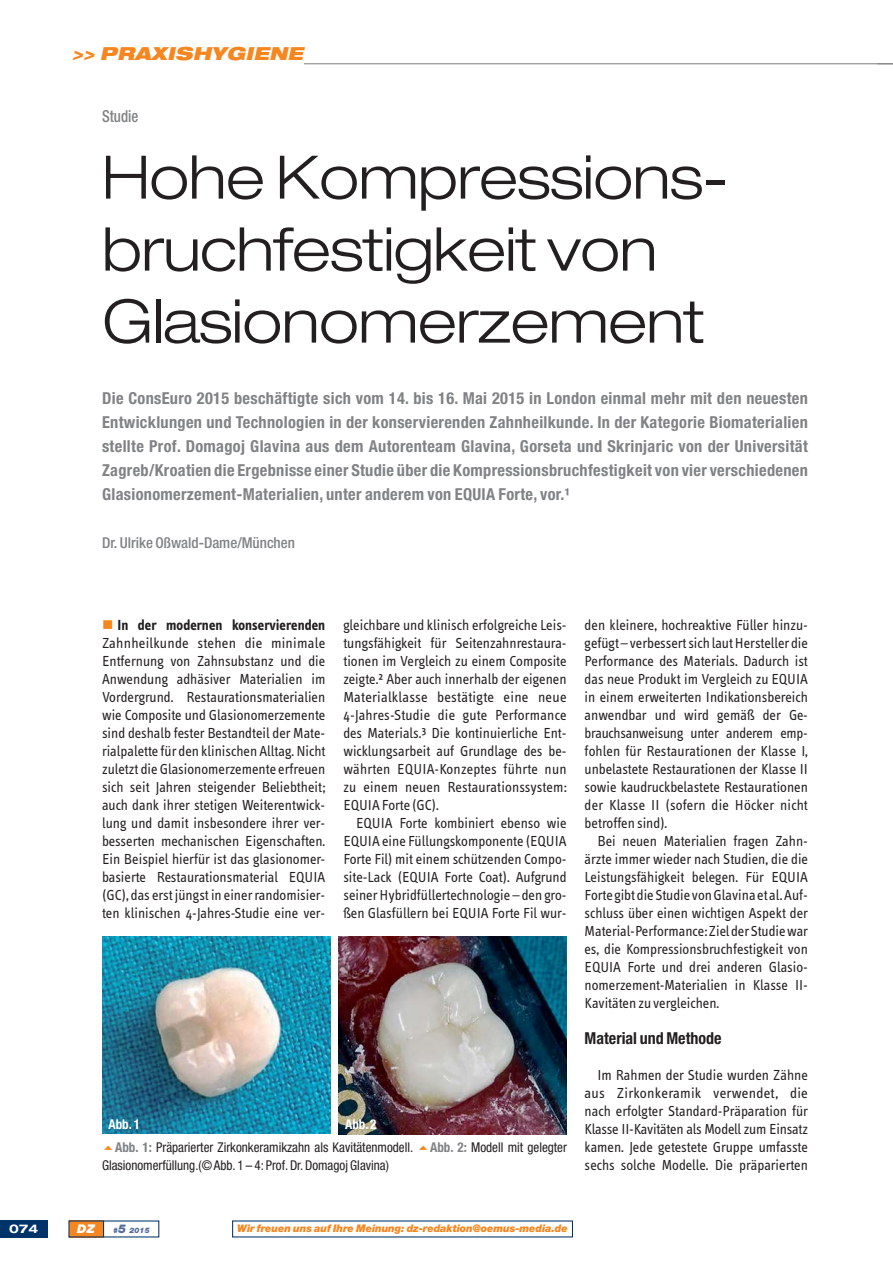
<style>
.page{position:relative;width:893px;height:1263px;background:#fff}
.page>*{position:absolute;margin:0;border:0;box-sizing:border-box;transform-origin:0 0}
.t1{font:300 expanded 60px/72px "Helvetica Neue";letter-spacing:-.01em;color:#231f20}
.t2{font:italic 900 expanded 18px "Helvetica Neue";color:#f6861f}
.t3{font:700 condensed 16.5px/24px "Helvetica Neue";letter-spacing:.02em;color:#808285;text-align:justify}
.t4{font:700 condensed 16.5px "Helvetica Neue";color:#231f20}
.t5{font:500 condensed 16.5px "Helvetica Neue";color:#808285;scale:.9 1}
.t6{font:15px/18px "Info Text";color:#231f20;text-align:justify}
.t7{font:500 condensed 15px "Helvetica Neue";color:#808285}
.t8{font:condensed 13.5px "Helvetica Neue";color:#231f20}
.t9{font:700 condensed 13.5px "Helvetica Neue";color:#fff}
.t10{font:700 expanded 12px "Helvetica Neue";color:#fff}
.t11{font:italic 900 12px "Helvetica Neue";color:#fff}
.t12{font:italic 900 10.5px "Helvetica Neue";letter-spacing:-.01em;color:#f6861f}
.t13{font:italic 900 7.5px "Helvetica Neue";color:#516b98}
.s1{color:#f6861f}
.s2{font-weight:700}
.s3{font-weight:700;color:#808285}
.s4{font-size:12px}
</style>
<div class="page">
<div style="left:0;top:1220px;width:48px;height:17px;background:#003369"></div>
<hr style="left:304px;top:63px;width:589px;height:1px;background:#808285">
<div style="left:69px;top:1220px;width:35px;height:17px;background:#f6861f"></div>
<svg style="left:103px;top:1221px;width:1px;height:16px"></svg>
<img style="left:102px;top:936px;width:228px;height:198px">
<img style="left:339px;top:936px;width:228px;height:198px">
<p class="t10" style="left:9px;top:1224px;width:31px">074</p>
<p class="t2" style="left:72px;top:45px;width:236px">&gt;&gt; PRAXISHYGIENE</p>
<p class="t5" style="left:102px;top:111px;width:42px">Studie</p>
<h1 class="t1" style="left:102px;top:148px;width:629px">Hohe Kompressions&shy;bruchfestigkeit von<br>Glasionomerzement</h1>
<p class="t3" style="left:102px;top:388px;width:707px">Die ConsEuro 2015 beschäftigte sich vom 14. bis 16. Mai 2015 in London einmal mehr mit den neuesten Entwicklungen und Technologien in der konservierenden Zahnheilkunde. In der Kategorie Biomaterialien stellte Prof. Domagoj Glavina aus dem Autorenteam Glavina, Gorseta und Skrinjaric von der Universität Zagreb/Kroatien die Ergebnisse einer Studie über die Kompressionsbruchfestigkeit von vier verschiedenen Glasionomerzement-Materialien, unter anderem von EQUIA Forte, vor.¹</p>
<p class="t7" style="left:102px;top:537px;width:194px">Dr. Ulrike Oßwald-Dame/München</p>
<p class="t6" style="left:102px;top:617px;width:225px"><span class="s1">■</span> <span class="s2">In der modernen konservierenden </span>Zahnheilkunde stehen die minimale Entfernung von Zahnsubstanz und die Anwendung adhäsiver Materialien im Vordergrund. Restaurationsmaterialien wie Composite und Glasionomerzemente sind deshalb fester Bestandteil der Mate&shy;rialpalette für den klinischen Alltag. Nicht zuletzt die Glasionomerzemente erfreuen sich seit Jahren steigender Beliebtheit; auch dank ihrer stetigen Weiterentwick&shy;lung und damit insbesondere ihrer ver&shy;besserten mechanischen Eigenschaften.<br>Ein Beispiel hierfür ist das glasionomer&shy;basierte Restaurationsmaterial EQUIA (GC), das erst jüngst in einer randomisier&shy;ten klinischen 4-Jahres-Studie eine ver-</p>
<p class="t6" style="left:343px;top:617px;width:225px">gleichbare und klinisch erfolgreiche Leis&shy;tungsfähigkeit für Seitenzahnrestaura - tionen im Vergleich zu einem Composite zeigte.² Aber auch innerhalb der eigenen Materialklasse bestätigte eine neue 4-Jahres-Studie die gute Performance des Materials.³ Die kontinuierliche Ent&shy;wicklungsarbeit auf Grundlage des be&shy;währten EQUIA-Konzeptes führte nun zu einem neuen Restaurationssystem:<br>EQUIA Forte (GC).</p>
<p class="t6" style="left:343px;top:815px;width:225px;text-indent:13px">EQUIA Forte kombiniert ebenso wie EQUIA eine Füllungskomponente (EQUIA Forte Fil) mit einem schützenden Compo&shy;site-Lack (EQUIA Forte Coat). Aufgrund seiner Hybridfüllertechnologie – den gro&shy;ßen Glasfüllern bei EQUIA Forte Fil wur-</p>
<p class="t9" style="left:108px;top:1119px;width:33px">Abb. 1</p>
<p class="t9" style="left:345px;top:1119px;width:33px">Abb. 2</p>
<p class="t8" style="left:115px;top:1142px;width:300px"><span class="s3">Abb. 1:</span> Präparierter Zirkonkeramikzahn als Kavitätenmodell.</p>
<p class="t8" style="left:430px;top:1142px;width:138px"><span class="s3">Abb. 2:</span> Modell mit gelegter</p>
<p class="t8" style="left:102px;top:1160px;width:288px">Glasionomerfüllung.(© Abb. 1 – 4: Prof. Dr. Domagoj Glavina)</p>
<p class="t6" style="left:585px;top:617px;width:225px">den kleinere, hochreaktive Füller hinzu&shy;gefügt – verbessert sich laut Hersteller die Performance des Materials. Dadurch ist das neue Produkt im Vergleich zu EQUIA in einem erweiterten Indikationsbereich anwendbar und wird gemäß der Ge&shy;brauchsanweisung unter anderem emp - fohlen für Restaurationen der Klasse I, unbelastete Restaurationen der Klasse II sowie kaudruckbelastete Restaurationen der Klasse II (sofern die Höcker nicht betroffen sind).</p>
<p class="t6" style="left:585px;top:833px;width:225px;text-indent:13px">Bei neuen Materialien fragen Zahn&shy;ärzte immer wieder nach Studien, die die Leistungsfähigkeit belegen. Für EQUIA Forte gibt die Studie von Glavina et al. Auf&shy;schluss über einen wichtigen Aspekt der Material-Performance: Ziel der Studie war es, die Kompressionsbruchfestigkeit von EQUIA Forte und drei anderen Glasio - nomerzement-Materialien in Klasse II-Kavitäten zu vergleichen.</p>
<p class="t4" style="left:585px;top:1032px;width:138px">Material und Methode</p>
<p class="t6" style="left:585px;top:1067px;width:225px;text-indent:13px">Im Rahmen der Studie wurden Zähne aus Zirkonkeramik verwendet, die nach erfolgter Standard-Präparation für Klasse II-Kavitäten als Modell zum Einsatz kamen. Jede getestete Gruppe umfasste sechs solche Modelle. Die präparierten</p>
<p class="t11" style="left:77px;top:1224px;width:19px">DZ</p>
<p class="t13" style="left:113px;top:1227px;width:38px">#<span class="s4">5</span> 2015</p>
<p class="t12" style="left:237px;top:1224px;width:332px">Wir freuen uns auf Ihre Meinung: dz-redaktion@oemus-media.de</p>
</div>
